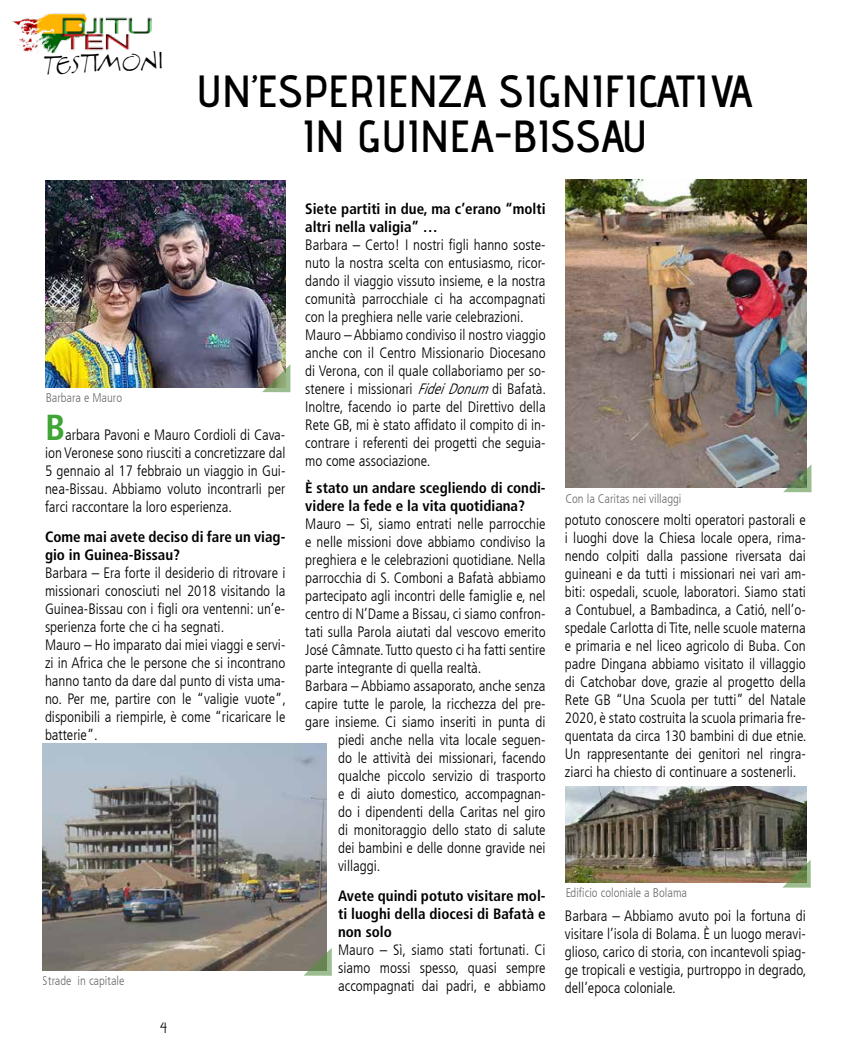
<style>
.page{position:relative;width:851px;height:1063px;background:#fff}
.page>*{position:absolute;margin:0;border:0;box-sizing:border-box;transform-origin:0 0}
.t1{font:600 45px/45px "Advent Pro";color:#000;text-align:center}
.t2{font:700 condensed 36.25px "Frutiger LT Com";color:#3fa535}
.t3{font:23.75px "Aberration";color:#000}
.t4{font:300 condensed 15px/18px "Frutiger LT Com";color:#000;text-align:justify}
.t5{font:700 condensed 15px/18px "Frutiger LT Com";color:#000}
.t6{font:15px "Advent Pro";color:#000}
.t7{font:300 condensed 12.5px "Frutiger LT Com";color:#000}
.s1{font-style:italic}
</style>
<div class="page">
<img style="left:12px;top:13px;width:140px;height:41px">
<img style="left:46px;top:180px;width:239px;height:208px">
<img style="left:565px;top:787px;width:241px;height:95px">
<img style="left:565px;top:180px;width:241px;height:307px">
<img style="left:43px;top:744px;width:284px;height:227px">
<svg style="left:783px;top:464px;width:28px;height:28px"></svg>
<svg style="left:303px;top:948px;width:29px;height:28px"></svg>
<svg style="left:262px;top:364px;width:28px;height:28px"></svg>
<svg style="left:782px;top:860px;width:28px;height:28px"></svg>
<h3 class="t3" style="left:44px;top:55px;width:119px;rotate:-3deg">testimoni</h3>
<h1 class="t1" style="left:196px;top:68px;width:557px">UN’ESPERIENZA SIGNIFICATIVA<br>IN GUINEA-BISSAU</h1>
<p class="t7" style="left:46px;top:391px;width:78px">Barbara e Mauro</p>
<h2 class="t2" style="left:45px;top:406px;width:22px">B</h2>
<p class="t4" style="left:45px;top:426px;width:242px;text-indent:20px">arbara Pavoni e Mauro Cordioli di Cava&shy;ion Veronese sono riusciti a concretizzare dal 5 gennaio al 17 febbraio un viaggio in Gui&shy;nea-Bissau. Abbiamo voluto incontrarli per farci raccontare la loro esperienza.</p>
<p class="t5" style="left:45px;top:528px;width:242px">Come mai avete deciso di fare un viag&shy;gio in Guinea-Bissau?</p>
<p class="t4" style="left:45px;top:564px;width:242px;text-align:left">Barbara – Era forte il desiderio di ritrovare i missionari conosciuti nel 2018 visitando la Guinea-Bissau con i figli ora ventenni: un’e&shy;sperienza forte che ci ha segnati.<br>Mauro – Ho imparato dai miei viaggi e servi&shy;zi in Africa che le persone che si incontrano hanno tanto da dare dal punto di vista uma&shy;no. Per me, partire con le “valigie vuote”, disponibili a riempirle, è come “ricaricare le batterie”.</p>
<p class="t7" style="left:43px;top:973px;width:83px">Strade in capitale</p>
<p class="t6" style="left:160px;top:1019px;width:9px">4</p>
<p class="t5" style="left:305px;top:200px;width:242px">Siete partiti in due, ma c’erano “molti altri nella valigia” …</p>
<p class="t4" style="left:305px;top:236px;width:242px;text-align:left">Barbara – Certo! I nostri figli hanno soste&shy;nuto la nostra scelta con entusiasmo, ricor&shy;dando il viaggio vissuto insieme, e la nostra comunità parrocchiale ci ha accompagnati con la preghiera nelle varie celebrazioni.<br>Mauro – Abbiamo condiviso il nostro viaggio anche con il Centro Missionario Diocesano di Verona, con il quale collaboriamo per so&shy;stenere i missionari <span class="s1">FideiDonum</span>di Bafatà.<br>Inoltre, facendo io parte del Direttivo della Rete GB, mi è stato affidato il compito di in&shy;contrare i referenti dei progetti che seguia&shy;mo come associazione.</p>
<p class="t5" style="left:305px;top:479px;width:242px">È stato un andare scegliendo di condi&shy;videre la fede e la vita quotidiana?</p>
<p class="t4" style="left:305px;top:515px;width:242px">Mauro – Sì, siamo entrati nelle parrocchie</p>
<p class="t4" style="left:305px;top:533px;width:242px">e nelle missioni dove abbiamo condiviso la</p>
<p class="t4" style="left:305px;top:551px;width:242px">preghiera e le celebrazioni quotidiane. Nella</p>
<p class="t4" style="left:305px;top:569px;width:242px">parrocchia di S. Comboni a Bafatà abbiamo</p>
<p class="t4" style="left:305px;top:587px;width:242px">partecipato agli incontri delle famiglie e, nel</p>
<p class="t4" style="left:305px;top:605px;width:242px">centro di N’Dame a Bissau, ci siamo confron-</p>
<p class="t4" style="left:305px;top:623px;width:242px">tati sulla Parola aiutati dal vescovo emerito</p>
<p class="t4" style="left:305px;top:641px;width:242px">José Câmnate. Tutto questo ci ha fatti sentire</p>
<p class="t4" style="left:305px;top:659px;width:178px">parte integrante di quella realtà.</p>
<p class="t4" style="left:305px;top:677px;width:242px">Barbara – Abbiamo assaporato, anche senza</p>
<p class="t4" style="left:305px;top:695px;width:242px">capire tutte le parole, la ricchezza del pre-</p>
<p class="t4" style="left:305px;top:713px;width:242px">gare insieme. Ci siamo inseriti in punta di</p>
<p class="t4" style="left:338px;top:731px;width:209px">piedi anche nella vita locale seguen-</p>
<p class="t4" style="left:338px;top:749px;width:209px">do le attività dei missionari, facendo</p>
<p class="t4" style="left:338px;top:767px;width:209px">qualche piccolo servizio di trasporto</p>
<p class="t4" style="left:338px;top:785px;width:209px">e di aiuto domestico, accompagnan-</p>
<p class="t4" style="left:338px;top:803px;width:209px">do i dipendenti della Caritas nel giro</p>
<p class="t4" style="left:338px;top:821px;width:209px">di monitoraggio dello stato di salute</p>
<p class="t4" style="left:338px;top:839px;width:209px">dei bambini e delle donne gravide nei</p>
<p class="t4" style="left:338px;top:857px;width:44px">villaggi.</p>
<p class="t5" style="left:338px;top:887px;width:209px;text-align:justify">Avete quindi potuto visitare mol&shy;ti luoghi della diocesi di Bafatà e non solo</p>
<p class="t4" style="left:338px;top:941px;width:209px">Mauro – Sì, siamo stati fortunati. Ci siamo mossi spesso, quasi sempre accompagnati dai padri, e abbiamo</p>
<p class="t7" style="left:565px;top:491px;width:117px">Con la Caritas nei villaggi</p>
<p class="t4" style="left:564px;top:511px;width:243px">potuto conoscere molti operatori pastorali e i luoghi dove la Chiesa locale opera, rima&shy;nendo colpiti dalla passione riversata dai guineani e da tutti i missionari nei vari am&shy;biti: ospedali, scuole, laboratori. Siamo stati a Contubuel, a Bambadinca, a Catió, nell’o&shy;spedale Carlotta di Tite, nelle scuole materna e primaria e nel liceo agricolo di Buba. Con padre Dingana abbiamo visitato il villaggio di Catchobar dove, grazie al progetto della Rete GB “Una Scuola per tutti” del Natale 2020, è stato costruita la scuola primaria fre&shy;quentata da circa 130 bambini di due etnie.<br>Un rappresentante dei genitori nel ringra&shy;ziarci ha chiesto di continuare a sostenerli.</p>
<p class="t7" style="left:565px;top:886px;width:124px">Edificio coloniale a Bolama</p>
<p class="t4" style="left:564px;top:907px;width:243px">Barbara – Abbiamo avuto poi la fortuna di visitare l’isola di Bolama. È un luogo meravi&shy;glioso, carico di storia, con incantevoli spiag&shy;ge tropicali e vestigia, purtroppo in degrado, dell’epoca coloniale.</p>
</div>
